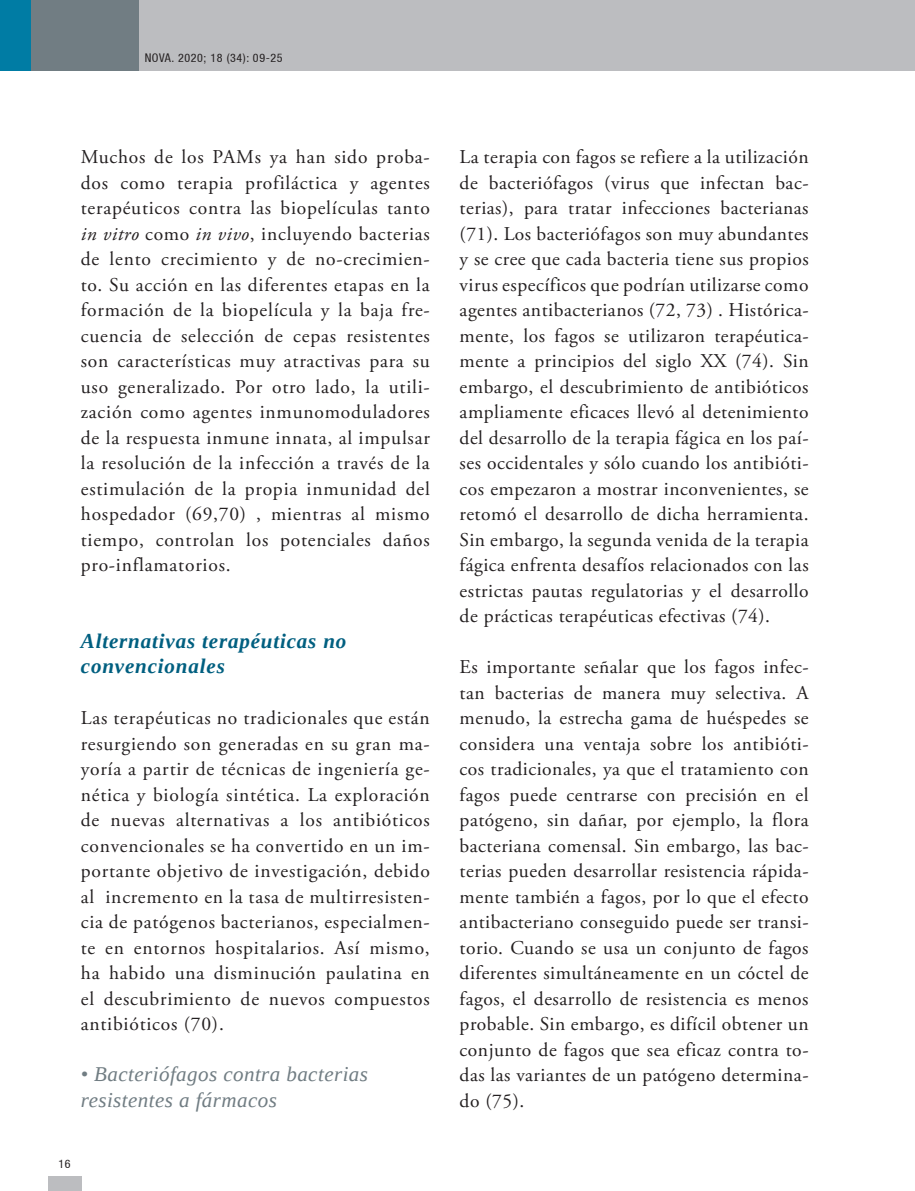
<style>
.page{position:relative;width:915px;height:1191px;background:#fff}
.page>*{position:absolute;margin:0;border:0;box-sizing:border-box;transform-origin:0 0}
.subtitulos_2do_nivel{font:italic 21px/25.5px "Liberation Serif";letter-spacing:.02em;color:#717d83}
.subtitulos_2do_nivel-2{font:italic 700 21px/25.5px "Liberation Serif";letter-spacing:.04em;color:#005f80}
.t1{font:19.5px/25.5px "Adobe Garamond Pro";letter-spacing:.03em;color:#231f20;text-align:justify}
.t2{font:condensed 12px "Helvetica 57";letter-spacing:.05em;color:#231f20}
.s1{font-style:italic}
</style>
<div class="page">
<div style="left:48px;top:1175px;width:33px;height:16px;background:#bcbdc0"></div>
<div style="left:0;top:0;width:914px;height:71px;background:#bcbdc0"></div>
<div style="left:0;top:0;width:138px;height:71px;background:#717d83"></div>
<div style="left:0;top:0;width:31px;height:71px;background:#007ca4"></div>
<p class="t2" style="left:145px;top:51px;width:139px">NOVA. 2020; 18 (34): 09-25</p>
<p class="t1" style="left:81px;top:145px;width:350px">Muchos de los PAMs ya han sido proba&shy;dos como terapia profiláctica y agentes terapéuticos contra las biopelículas tanto <span class="s1">in vitro</span> como <span class="s1">in vivo</span>, incluyendo bacterias de lento crecimiento y de no-crecimien&shy;to. Su acción en las diferentes etapas en la formación de la biopelícula y la baja fre&shy;cuencia de selección de cepas resistentes son características muy atractivas para su uso generalizado. Por otro lado, la utili&shy;zación como agentes inmunomoduladores de la respuesta inmune innata, al impulsar la resolución de la infección a través de la estimulación de la propia inmunidad del hospedador (69,70) , mientras al mismo tiempo, controlan los potenciales daños pro-inflamatorios.</p>
<p class="subtitulos_2do_nivel-2" style="left:81px;top:628px;width:267px">Alternativas terapéuticas no convencionales</p>
<p class="t1" style="left:81px;top:706px;width:350px">Las terapéuticas no tradicionales que están resurgiendo son generadas en su gran ma&shy;yoría a partir de técnicas de ingeniería ge&shy;nética y biología sintética. La exploración de nuevas alternativas a los antibióticos convencionales se ha convertido en un im&shy;portante objetivo de investigación, debido al incremento en la tasa de multirresisten&shy;cia de patógenos bacterianos, especialmen&shy;te en entornos hospitalarios. Así mismo, ha habido una disminución paulatina en el descubrimiento de nuevos compuestos antibióticos (70).</p>
<p class="subtitulos_2do_nivel" style="left:81px;top:1061px;width:288px">• Bacteriófagos contra bacterias resistentes a fármacos</p>
<p class="t2" style="left:59px;top:1156px;width:14px">16</p>
<p class="t1" style="left:459px;top:145px;width:350px">La terapia con fagos se refiere a la utilización de bacteriófagos (virus que infectan bac&shy;terias), para tratar infecciones bacterianas (71). Los bacteriófagos son muy abundantes y se cree que cada bacteria tiene sus propios virus específicos que podrían utilizarse como agentes antibacterianos (72, 73) . Histórica&shy;mente, los fagos se utilizaron terapéutica&shy;mente a principios del siglo XX (74). Sin embargo, el descubrimiento de antibióticos ampliamente eficaces llevó al detenimiento del desarrollo de la terapia fágica en los paí&shy;ses occidentales y sólo cuando los antibióti&shy;cos empezaron a mostrar inconvenientes, se retomó el desarrollo de dicha herramienta.<br>Sin embargo, la segunda venida de la terapia fágica enfrenta desafíos relacionados con las estrictas pautas regulatorias y el desarrollo de prácticas terapéuticas efectivas (74).</p>
<p class="t1" style="left:459px;top:655px;width:350px">Es importante señalar que los fagos infec&shy;tan bacterias de manera muy selectiva. A menudo, la estrecha gama de huéspedes se considera una ventaja sobre los antibióti&shy;cos tradicionales, ya que el tratamiento con fagos puede centrarse con precisión en el patógeno, sin dañar, por ejemplo, la flora bacteriana comensal. Sin embargo, las bac&shy;terias pueden desarrollar resistencia rápida&shy;mente también a fagos, por lo que el efecto antibacteriano conseguido puede ser transi&shy;torio. Cuando se usa un conjunto de fagos diferentes simultáneamente en un cóctel de fagos, el desarrollo de resistencia es menos probable. Sin embargo, es difícil obtener un conjunto de fagos que sea eficaz contra to&shy;das las variantes de un patógeno determina&shy;do (75).</p>
</div>
